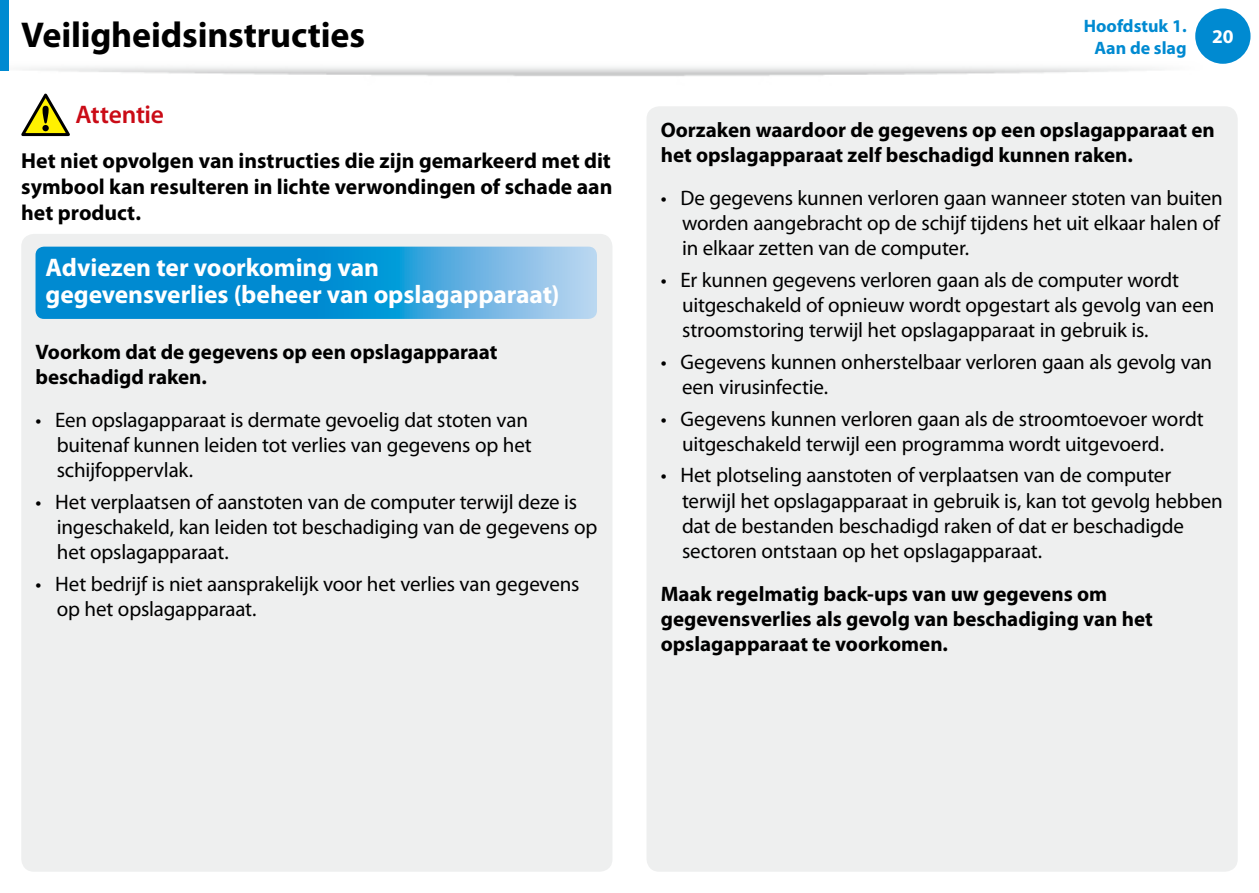
<style>
.page{position:relative;width:1259px;height:893px;background:#fff}
.page>*{position:absolute;margin:0;border:0;box-sizing:border-box;transform-origin:0 0}
.Heading_1_-_hidden{font:700 36px "Myriad Pro";letter-spacing:-.005em;color:#000}
.t1{font:700 25.5px/27px "Myriad Pro";letter-spacing:-.005em;color:#fff}
.Body{font:600 25.5px "Myriad Pro";letter-spacing:-.01em;color:#ca0b16}
.Body-2{font:700 21.75px/26.1px "Myriad Pro";color:#000;text-align:justify}
.Note_Table_Body_bu{font:21px/25.2px "Myriad Pro";letter-spacing:-.01em;color:#000}
.Note_Table_Body{font:700 21px/25.2px "Myriad Pro";letter-spacing:-.005em;color:#000}
.t2{font:700 19.5px "Myriad Pro";color:#fff}
.t3{font:700 18px/21.6px "Myriad Pro";color:#008ad1;text-align:center}
</style>
<div class="page">
<img style="left:0;top:22px;width:1214px;height:54px">
<div style="left:1195px;top:9px;width:55px;height:55px;background:#008ad1;border-radius:50%"></div>
<div style="left:0;top:0;width:9px;height:70px;background:#008ad1"></div>
<div style="left:21px;top:234px;width:591px;height:638px;background:#eeefef;border-radius:13px"></div>
<svg style="left:36px;top:247px;width:561px;height:72px;background:#2a9cd8"></svg>
<div style="left:646px;top:106px;width:591px;height:766px;background:#eeefef;border-radius:13px"></div>
<svg style="left:21px;top:93px;width:49px;height:44px"></svg>
<p class="Heading_1_-_hidden" style="left:21px;top:12px;width:345px">Veiligheidsinstructies</p>
<p class="Body" style="left:75px;top:99px;width:90px">Attentie</p>
<p class="Body-2" style="left:21px;top:147px;width:592px">Het niet opvolgen van instructies die zijn gemarkeerd met dit symbool kan resulteren in lichte verwondingen of schade aan het product.</p>
<p class="t1" style="left:46px;top:254px;width:515px">Adviezen ter voorkoming van gegevensverlies (beheer van opslagapparaat)</p>
<p class="Note_Table_Body" style="left:36px;top:338px;width:463px">Voorkom dat de gegevens op een opslagapparaat beschadigd raken.</p>
<p class="Note_Table_Body_bu" style="left:57px;top:407px;width:476px;text-indent:-21px">• Een opslagapparaat is dermate gevoelig dat stoten van buitenaf kunnen leiden tot verlies van gegevens op het schijfoppervlak.</p>
<p class="Note_Table_Body_bu" style="left:57px;top:489px;width:542px;text-indent:-21px">• Het verplaatsen of aanstoten van de computer terwijl deze is ingeschakeld, kan leiden tot beschadiging van de gegevens op het opslagapparaat.</p>
<p class="Note_Table_Body_bu" style="left:57px;top:571px;width:524px;text-indent:-21px">• Het bedrijf is niet aansprakelijk voor het verlies van gegevens op het opslagapparaat.</p>
<p class="t3" style="left:1083px;top:15px;width:104px">Hoofdstuk 1.<br>Aan de slag</p>
<p class="t2" style="left:1212px;top:23px;width:23px">20</p>
<p class="Note_Table_Body" style="left:661px;top:116px;width:555px">Oorzaken waardoor de gegevens op een opslagapparaat en het opslagapparaat zelf beschadigd kunnen raken.</p>
<p class="Note_Table_Body_bu" style="left:682px;top:185px;width:542px;text-indent:-21px">• De gegevens kunnen verloren gaan wanneer stoten van buiten worden aangebracht op de schijf tijdens het uit elkaar halen of in elkaar zetten van de computer.</p>
<p class="Note_Table_Body_bu" style="left:682px;top:267px;width:534px;text-indent:-21px">• Er kunnen gegevens verloren gaan als de computer wordt uitgeschakeld of opnieuw wordt opgestart als gevolg van een stroomstoring terwijl het opslagapparaat in gebruik is.</p>
<p class="Note_Table_Body_bu" style="left:682px;top:349px;width:532px;text-indent:-21px">• Gegevens kunnen onherstelbaar verloren gaan als gevolg van een virusinfectie.</p>
<p class="Note_Table_Body_bu" style="left:682px;top:406px;width:523px;text-indent:-21px">• Gegevens kunnen verloren gaan als de stroomtoevoer wordt uitgeschakeld terwijl een programma wordt uitgevoerd.</p>
<p class="Note_Table_Body_bu" style="left:682px;top:462px;width:542px;text-indent:-21px">• Het plotseling aanstoten of verplaatsen van de computer terwijl het opslagapparaat in gebruik is, kan tot gevolg hebben dat de bestanden beschadigd raken of dat er beschadigde sectoren ontstaan op het opslagapparaat.</p>
<p class="Note_Table_Body" style="left:661px;top:581px;width:493px">Maak regelmatig back-ups van uw gegevens om gegevensverlies als gevolg van beschadiging van het opslagapparaat te voorkomen.</p>
</div>
